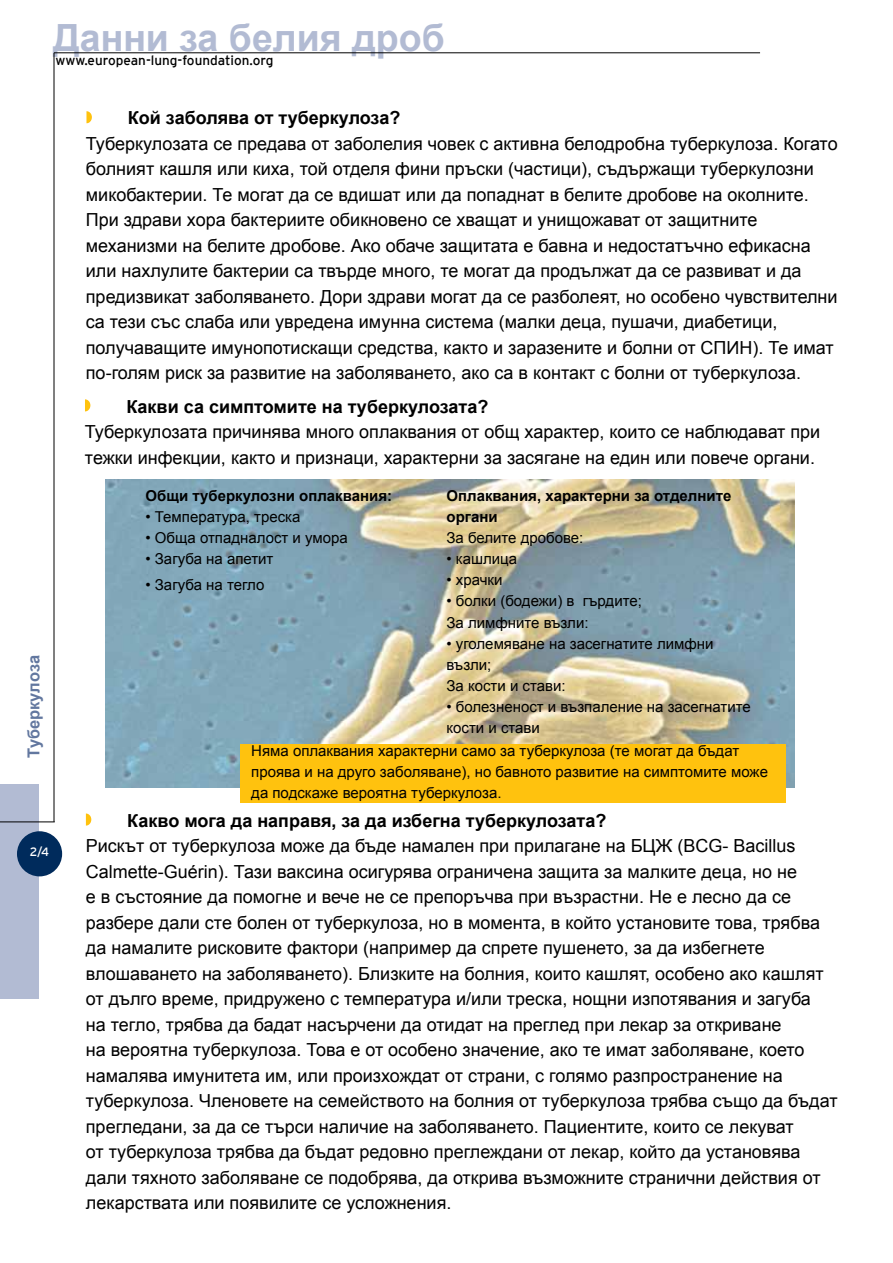
<style>
.page{position:relative;width:893px;height:1263px;background:#fff}
.page>*{position:absolute;margin:0;border:0;box-sizing:border-box;transform-origin:0 0}
.t1{font:700 37.5px "Arial";color:#b2bbd3}
.t2{font:18px/25.5px "Arial";color:#000}
.t3{font:700 18px "Arial";color:#000}
.t4{font:700 16.5px "Arial";letter-spacing:-.005em;color:#62779f}
.t5{font:15px/21px "Arial";color:#000}
.t6{font:700 15px/21px "Arial";color:#000}
.t7{font:13.5px "Interstate";color:#000}
.t8{font:12px "Interstate";color:#fff}
</style>
<div class="page">
<div style="left:0;top:785px;width:38px;height:214px;background:#b2bbd3"></div>
<div style="left:17px;top:831px;width:45px;height:45px;background:#002b5c;border-radius:50%"></div>
<hr style="left:54px;top:53px;width:1px;height:769px;background:#000">
<hr style="left:54px;top:52px;width:706px;height:1px;background:#000">
<hr style="left:0;top:821px;width:55px;height:1px;background:#000">
<img style="left:105px;top:479px;width:689px;height:308px">
<div style="left:240px;top:744px;width:546px;height:58px;background:#ffc20e"></div>
<svg style="left:86px;top:111px;width:6px;height:12px"></svg>
<svg style="left:86px;top:813px;width:5px;height:12px"></svg>
<svg style="left:85px;top:399px;width:5px;height:12px"></svg>
<h1 class="t1" style="left:53px;top:13px;width:393px">Данни за белия дроб</h1>
<p class="t7" style="left:56px;top:53px;width:219px">www.european-lung-foundation.org</p>
<p class="t3" style="left:128px;top:106px;width:274px">Кой заболява от туберкулоза?</p>
<p class="t2" style="left:86px;top:131px;width:753px">Туберкулозата се предава от заболелия човек с активна белодробна туберкулоза. Когато болният кашля или киха, той отделя фини пръски (частици), съдържащи туберкулозни микобактерии. Те могат да се вдишат или да попаднат в белите дробове на околните.<br>При здрави хора бактериите обикновено се хващат и унищожават от защитните механизми на белите дробове. Ако обаче защитата е бавна и недостатъчно ефикасна или нахлулите бактерии са твърде много, те могат да продължат да се развиват и да предизвикат заболяването. Дори здрави могат да се разболеят, но особено чувствителни са тези със слаба или увредена имунна система (малки деца, пушачи, диабетици, получаващите имунопотискащи средства, както и заразените и болни от СПИН). Те имат по-голям риск за развитие на заболяването, ако са в контакт с болни от туберкулоза.</p>
<p class="t4" style="left:23px;top:758px;width:104px;rotate:-90deg">Туберкулоза</p>
<p class="t8" style="left:30px;top:845px;width:21px">2/4</p>
<p class="t3" style="left:126px;top:394px;width:363px">Какви са симптомите на туберкулозата?</p>
<p class="t2" style="left:85px;top:419px;width:737px">Туберкулозата причинява много оплаквания от общ характер, които се наблюдават при тежки инфекции, както и признаци, характерни за засягане на един или повече органи.</p>
<p class="t6" style="left:146px;top:486px;width:248px">Общи туберкулозни оплаквания:</p>
<p class="t5" style="left:146px;top:507px;width:156px">• Температура, треска</p>
<p class="t5" style="left:146px;top:528px;width:204px">• Обща отпадналост и умора</p>
<p class="t5" style="left:146px;top:549px;width:129px">• Загуба на апетит</p>
<p class="t5" style="left:146px;top:574px;width:120px">• Загуба на тегло</p>
<p class="t6" style="left:446px;top:486px;width:286px">Оплаквания, характерни за отделните органи</p>
<p class="t5" style="left:446px;top:528px;width:138px">За белите дробове:</p>
<p class="t5" style="left:446px;top:549px;width:72px">• кашлица</p>
<p class="t5" style="left:446px;top:570px;width:58px">• храчки</p>
<p class="t5" style="left:446px;top:591px;width:197px">• болки (бодежи) в гърдите;<br>За лимфните възли:</p>
<p class="t5" style="left:446px;top:633px;width:269px">• уголемяване на засегнатите лимфни възли;<br>За кости и стави:</p>
<p class="t5" style="left:446px;top:696px;width:306px">• болезненост и възпаление на засегнатите кости и стави</p>
<p class="t5" style="left:251px;top:740px;width:518px">Няма оплаквания характерни само за туберкулоза (те могат да бъдат проява и на друго заболяване), но бавното развитие на симптомите може да подскаже вероятна туберкулоза.</p>
<p class="t3" style="left:127px;top:808px;width:481px">Какво мога да направя, за да избегна туберкулозата?</p>
<p class="t2" style="left:86px;top:833px;width:753px">Рискът от туберкулоза може да бъде намален при прилагане на БЦЖ (BCG- Bacillus Calmette-Guérin). Тази ваксина осигурява ограничена защита за малките деца, но не<br>е в състояние да помогне и вече не се препоръчва при възрастни. Не е лесно да се разбере дали сте болен от туберкулоза, но в момента, в който установите това, трябва да намалите рисковите фактори (например да спрете пушенето, за да избегнете влошаването на заболяването). Близките на болния, които кашлят, особено ако кашлят от дълго време, придружено с температура и/или треска, нощни изпотявания и загуба<br>на тегло, трябва да бадат насърчени да отидат на преглед при лекар за откриване<br>на вероятна туберкулоза. Това е от особено значение, ако те имат заболяване, което намалява имунитета им, или произхождат от страни, с голямо разпространение на туберкулоза. Членовете на семейството на болния от туберкулоза трябва също да бъдат прегледани, за да се търси наличие на заболяването. Пациентите, които се лекуват<br>от туберкулоза трябва да бъдат редовно преглеждани от лекар, който да установява дали тяхното заболяване се подобрява, да открива възможните странични действия от лекарствата или появилите се усложнения.</p>
</div>
